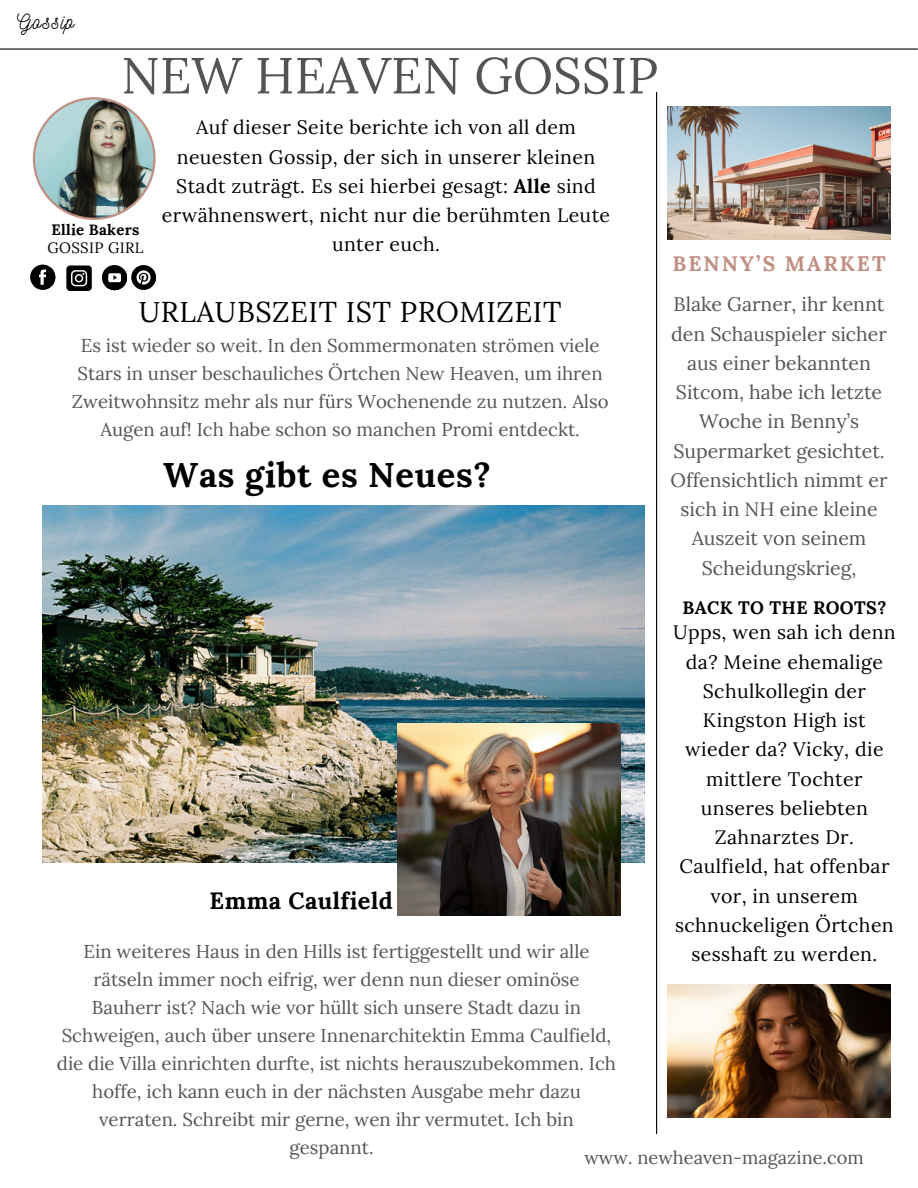
<style>
.page{position:relative;width:918px;height:1188px;background:#fff}
.page>*{position:absolute;margin:0;border:0;box-sizing:border-box;transform-origin:0 0}
.t1{font:50.7px "Lora";color:#545454}
.t2{font:700 34.5px "Lora";letter-spacing:.02em;color:#000}
.t3{font:28.65px "Lora";letter-spacing:.02em;color:#000}
.t4{font:700 23.55px "Lora";letter-spacing:.02em;color:#000}
.t5{font:700 21px "Lora";letter-spacing:.1em;color:#c18e82}
.t6{font:21px "Nickainley";letter-spacing:.055em;color:#000}
.t7{font:19.5px/29.2px "Lora";letter-spacing:.02em;color:#000;text-align:center}
.t8{font:19.5px/29.2px "Lora";color:#545454;text-align:center}
.t9{font:18.6px/27.9px "Lora";color:#545454;text-align:center}
.t10{font:18.15px "Lora";color:#545454}
.t11{font:700 18px "Lora";letter-spacing:.02em;color:#000}
.t12{font:700 15px "Lora";letter-spacing:.02em;color:#000}
.t13{font:15px "Lora";letter-spacing:.02em;color:#000}
.s1{font-weight:700}
</style>
<div class="page">
<img style="left:43px;top:506px;width:602px;height:357px">
<hr style="left:656px;top:92px;width:1px;height:1042px;background:#000">
<img style="left:668px;top:107px;width:223px;height:132px">
<img style="left:668px;top:985px;width:223px;height:133px">
<hr style="left:0;top:48px;width:917px;height:2px;background:#000">
<div style="left:30px;top:265px;width:25px;height:25px;background:#000;border-radius:50%"></div>
<svg style="left:34px;top:268px;width:22px;height:22px"></svg>
<svg style="left:66px;top:266px;width:26px;height:25px"></svg>
<div style="left:102px;top:265px;width:25px;height:25px;background:#000;border-radius:50%"></div>
<svg style="left:106px;top:269px;width:22px;height:22px"></svg>
<div style="left:131px;top:265px;width:25px;height:25px;background:#000;border-radius:50%"></div>
<svg style="left:135px;top:269px;width:21px;height:21px"></svg>
<img style="left:33px;top:97px;width:123px;height:123px">
<img style="left:398px;top:723px;width:223px;height:193px">
<p class="t6" style="left:17px;top:8px;width:58px">Gossip</p>
<h5 class="t1" style="left:121px;top:42px;width:538px">NEW HEAVEN GOSSIP</h5>
<h5 class="t12" style="left:51px;top:220px;width:90px">Ellie Bakers</h5>
<p class="t13" style="left:48px;top:238px;width:97px">GOSSIP GIRL</p>
<p class="t7" style="left:162px;top:113px;width:450px">Auf dieser Seite berichte ich von all dem neuesten Gossip, der sich in unserer kleinen Stadt zuträgt. Es sei hierbei gesagt: <span class="s1">Alle</span> sind erwähnenswert, nicht nur die berühmten Leute unter euch.</p>
<p class="t3" style="left:139px;top:293px;width:424px">URLAUBSZEIT IST PROMIZEIT</p>
<h1 class="t9" style="left:72px;top:332px;width:538px">Es ist wieder so weit. In den Sommermonaten strömen viele Stars in unser beschauliches Örtchen New Heaven, um ihren Zweitwohnsitz mehr als nur fürs Wochenende zu nutzen. Also Augen auf! Ich habe schon so manchen Promi entdeckt.</h1>
<p class="t2" style="left:163px;top:452px;width:329px">Was gibt es Neues?</p>
<p class="t5" style="left:673px;top:250px;width:215px">BENNY’S MARKET</p>
<h4 class="t8" style="left:671px;top:290px;width:218px">Blake Garner, ihr kennt den Schauspieler sicher aus einer bekannten<br>Sitcom, habe ich letzte<br>Woche in Benny’s<br>Supermarket gesichtet.<br>Offensichtlich nimmt er sich in NH eine kleine<br>Auszeit von seinem<br>Scheidungskrieg,</h4>
<h3 class="t11" style="left:682px;top:596px;width:205px">BACK TO THE ROOTS?</h3>
<p class="t7" style="left:673px;top:618px;width:224px">Upps, wen sah ich denn da? Meine ehemalige<br>Schulkollegin der<br>Kingston High ist wieder da? Vicky, die mittlere Tochter unseres beliebten<br>Zahnarztes Dr.<br>Caulfield, hat offenbar vor, in unserem schnuckeligen Örtchen sesshaft zu werden.</p>
<h6 class="t4" style="left:210px;top:885px;width:185px">Emma Caulfield</h6>
<h2 class="t9" style="left:57px;top:937px;width:561px">Ein weiteres Haus in den Hills ist fertiggestellt und wir alle rätseln immer noch eifrig, wer denn nun dieser ominöse Bauherr ist? Nach wie vor hüllt sich unsere Stadt dazu in Schweigen, auch über unsere Innenarchitektin Emma Caulfield, die die Villa einrichten durfte, ist nichts herauszubekommen. Ich hoffe, ich kann euch in der nächsten Ausgabe mehr dazu verraten. Schreibt mir gerne, wen ihr vermutet. Ich bin gespannt.</h2>
<p class="t10" style="left:584px;top:1146px;width:281px">www. newheaven-magazine.com</p>
</div>
